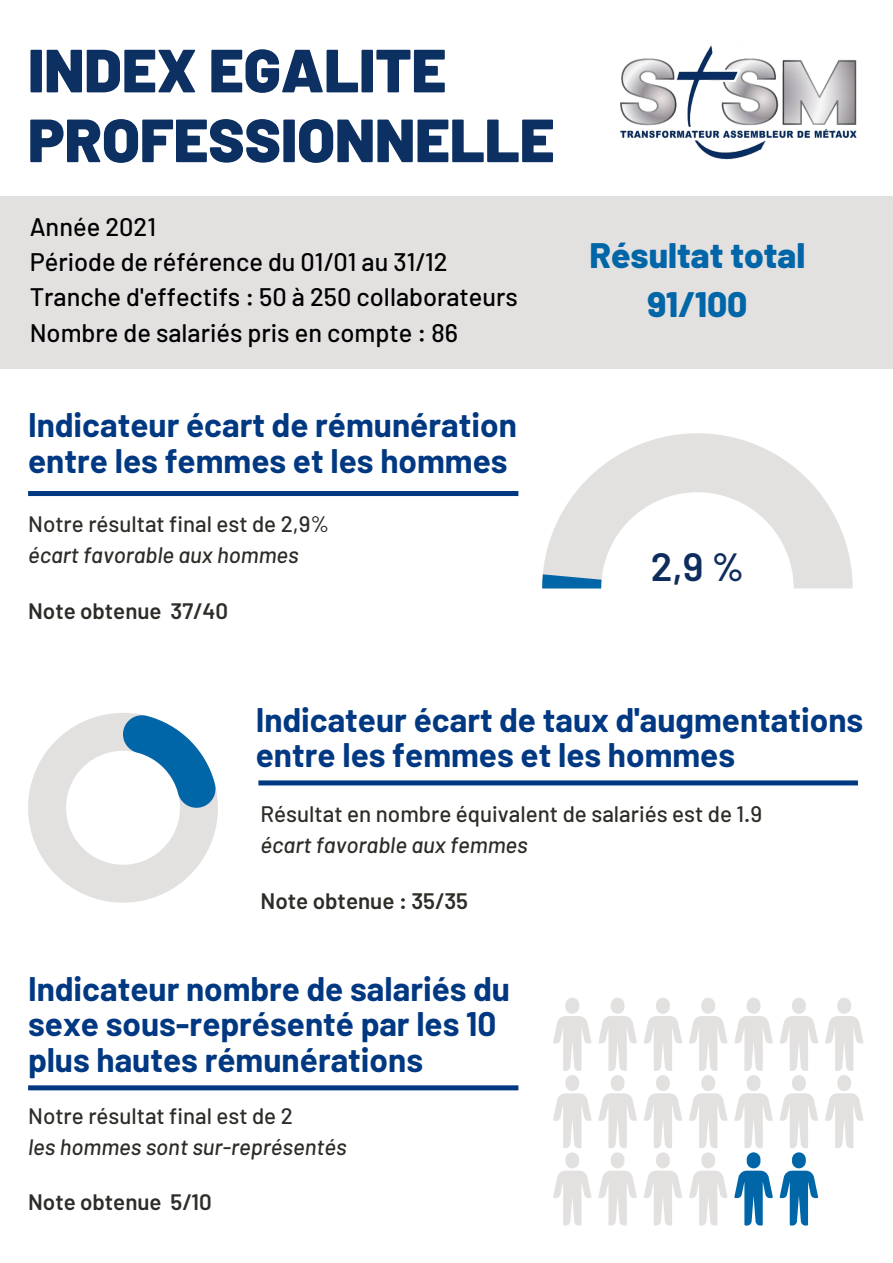
<style>
.page{position:relative;width:893px;height:1263px;background:#fff}
.page>*{position:absolute;margin:0;border:0;box-sizing:border-box;transform-origin:0 0}
.t1{font:900 60.9px "Barlow";color:#0d3062}
.t2{font:600 39.3px "Barlow";color:#0e2d5e}
.t3{font:800 35.33px "Barlow";color:#0066a7}
.t4{font:700 33.3px/35.5px "Barlow";color:#003882}
.t5{font:500 25.35px "Barlow";color:#000}
.t6{font:500 22.35px "Barlow";color:#2b2d27}
.t7{font:italic 500 22.35px "Barlow";color:#2b2d27}
.t8{font:600 22.35px "Barlow";color:#2b2d27}
.t9{font:500 22.27px "Barlow";color:#2b2d27}
.t10{font:italic 500 22.27px "Barlow";color:#2b2d27}
.t11{font:600 22.27px "Barlow";color:#2b2d27}
</style>
<div class="page">
<svg style="left:553px;top:998px;width:310px;height:227px"></svg>
<svg style="left:734px;top:1152px;width:84px;height:73px"></svg>
<svg style="left:28px;top:713px;width:190px;height:190px"></svg>
<div style="left:28px;top:491px;width:490px;height:5px;background:#003882"></div>
<div style="left:258px;top:780px;width:600px;height:5px;background:#003882"></div>
<div style="left:28px;top:1085px;width:490px;height:5px;background:#003882"></div>
<svg style="left:543px;top:433px;width:309px;height:155px"></svg>
<svg style="left:542px;top:574px;width:59px;height:14px"></svg>
<img style="left:620px;top:45px;width:237px;height:115px">
<div style="left:0;top:197px;width:893px;height:172px;background:#e3e0e0"></div>
<p class="t1" style="left:28px;top:31px;width:420px">INDEX EGALITE</p>
<p class="t1" style="left:28px;top:101px;width:528px">PROFESSIONNELLE</p>
<p class="t5" style="left:30px;top:210px;width:128px">Année 2021</p>
<p class="t5" style="left:30px;top:246px;width:419px">Période de référence du 01/01 au 31/12</p>
<p class="t5" style="left:30px;top:281px;width:490px">Tranche d'effectifs : 50 à 250 collaborateurs</p>
<p class="t5" style="left:30px;top:317px;width:430px">Nombre de salariés pris en compte : 86</p>
<p class="t4" style="left:28px;top:406px;width:490px">Indicateur écart de rémunération entre les femmes et les hommes</p>
<p class="t9" style="left:28px;top:510px;width:302px">Notre résultat final est de 2,9%</p>
<p class="t10" style="left:28px;top:541px;width:272px">écart favorable aux hommes</p>
<p class="t11" style="left:28px;top:596px;width:202px">Note obtenue 37/40</p>
<p class="t3" style="left:589px;top:233px;width:217px">Résultat total</p>
<p class="t3" style="left:647px;top:282px;width:101px">91/100</p>
<p class="t2" style="left:650px;top:541px;width:95px">2,9 %</p>
<p class="t4" style="left:256px;top:701px;width:609px">Indicateur écart de taux d'augmentations entre les femmes et les hommes</p>
<p class="t6" style="left:260px;top:800px;width:503px">Résultat en nombre équivalent de salariés est de 1.9</p>
<p class="t7" style="left:260px;top:831px;width:269px">écart favorable aux femmes</p>
<p class="t8" style="left:260px;top:886px;width:209px">Note obtenue : 35/35</p>
<p class="t4" style="left:28px;top:969px;width:483px">Indicateur nombre de salariés du sexe sous-représenté par les 10 plus hautes rémunérations</p>
<p class="t9" style="left:28px;top:1102px;width:266px">Notre résultat final est de 2</p>
<p class="t10" style="left:28px;top:1132px;width:320px">les hommes sont sur-représentés</p>
<p class="t11" style="left:28px;top:1188px;width:185px">Note obtenue 5/10</p>
</div>
